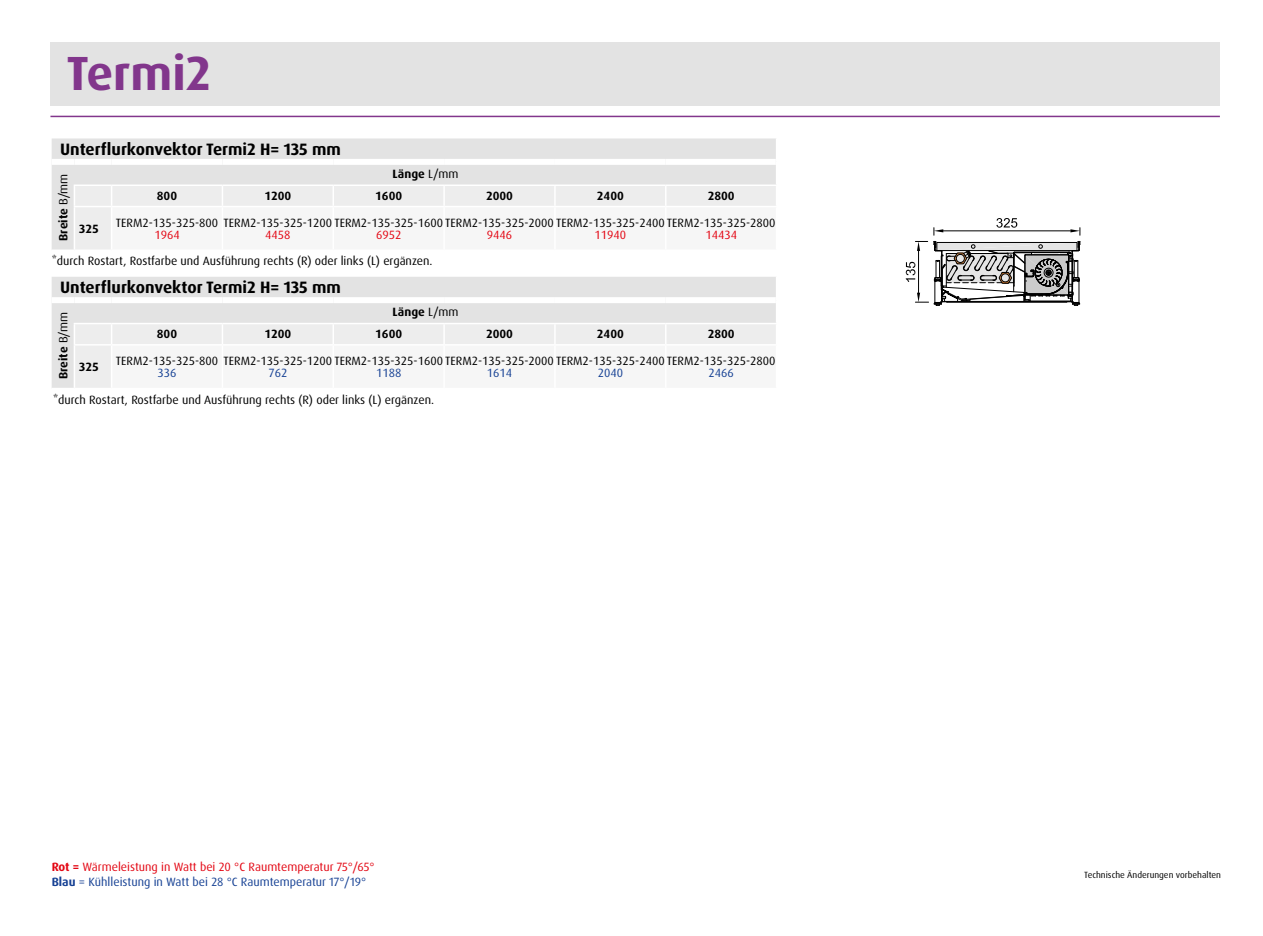
<style>
.page{position:relative;width:1263px;height:936px;background:#fff}
.page>*{position:absolute;margin:0;border:0;box-sizing:border-box;transform-origin:0 0}
.t1{font:700 48px "Dax OT";color:#82368c}
.t2{font:700 16.5px "Dax OT";color:#000}
.t3{font:12px "Dax OT";color:#000}
.t4{font:12px/14.4px "Dax OT";color:#e30613}
.t5{font:700 12px "Dax OT";color:#000}
.t6{font:12px "Dax OT";color:#164194}
.t7{font:9px "Dax OT";color:#000}
.s1{font-weight:400}
.s2{font-weight:700}
.s3{font-weight:700;color:#164194}
.s4{color:#164194}
</style>
<div class="page">
<div style="left:50px;top:42px;width:1170px;height:64px;background:#e3e3e3"></div>
<hr style="left:50px;top:116px;width:1170px;height:1px;background:#82368c">
<div style="left:52px;top:138px;width:22px;height:111px;background:#e3e3e3"></div>
<svg style="left:74px;top:138px;width:702px;height:111px"></svg>
<hr style="left:74px;top:206px;width:38px;height:1px;background:#fff">
<hr style="left:74px;top:207px;width:1px;height:42px;background:#fff">
<hr style="left:112px;top:206px;width:110px;height:1px;background:#fff">
<hr style="left:111px;top:207px;width:1px;height:42px;background:#fff">
<hr style="left:222px;top:206px;width:111px;height:1px;background:#fff">
<hr style="left:222px;top:207px;width:1px;height:42px;background:#fff">
<hr style="left:333px;top:206px;width:111px;height:1px;background:#fff">
<hr style="left:332px;top:207px;width:2px;height:42px;background:#fff">
<hr style="left:444px;top:206px;width:111px;height:1px;background:#fff">
<hr style="left:443px;top:207px;width:2px;height:42px;background:#fff">
<hr style="left:555px;top:206px;width:111px;height:1px;background:#fff">
<hr style="left:554px;top:207px;width:2px;height:42px;background:#fff">
<hr style="left:666px;top:206px;width:111px;height:1px;background:#fff">
<hr style="left:665px;top:207px;width:1px;height:42px;background:#fff">
<div style="left:52px;top:159px;width:22px;height:6px;background:#fff"></div>
<div style="left:74px;top:159px;width:38px;height:6px;background:#fff"></div>
<div style="left:112px;top:159px;width:110px;height:6px;background:#fff"></div>
<div style="left:222px;top:159px;width:111px;height:6px;background:#fff"></div>
<div style="left:333px;top:159px;width:111px;height:6px;background:#fff"></div>
<div style="left:444px;top:159px;width:111px;height:6px;background:#fff"></div>
<div style="left:555px;top:159px;width:111px;height:6px;background:#fff"></div>
<div style="left:666px;top:159px;width:110px;height:6px;background:#fff"></div>
<svg style="left:52px;top:277px;width:724px;height:111px"></svg>
<hr style="left:74px;top:344px;width:38px;height:1px;background:#fff">
<hr style="left:74px;top:345px;width:1px;height:43px;background:#fff">
<hr style="left:112px;top:344px;width:110px;height:1px;background:#fff">
<hr style="left:111px;top:345px;width:1px;height:43px;background:#fff">
<hr style="left:222px;top:344px;width:111px;height:1px;background:#fff">
<hr style="left:222px;top:345px;width:1px;height:43px;background:#fff">
<hr style="left:333px;top:344px;width:111px;height:1px;background:#fff">
<hr style="left:332px;top:345px;width:2px;height:43px;background:#fff">
<hr style="left:444px;top:344px;width:111px;height:1px;background:#fff">
<hr style="left:443px;top:345px;width:2px;height:43px;background:#fff">
<hr style="left:555px;top:344px;width:111px;height:1px;background:#fff">
<hr style="left:554px;top:345px;width:2px;height:43px;background:#fff">
<hr style="left:666px;top:344px;width:111px;height:1px;background:#fff">
<hr style="left:665px;top:345px;width:1px;height:43px;background:#fff">
<div style="left:52px;top:297px;width:22px;height:6px;background:#fff"></div>
<div style="left:74px;top:297px;width:38px;height:6px;background:#fff"></div>
<div style="left:112px;top:297px;width:110px;height:6px;background:#fff"></div>
<div style="left:222px;top:297px;width:111px;height:6px;background:#fff"></div>
<div style="left:333px;top:297px;width:111px;height:6px;background:#fff"></div>
<div style="left:444px;top:297px;width:111px;height:6px;background:#fff"></div>
<div style="left:555px;top:297px;width:111px;height:6px;background:#fff"></div>
<div style="left:666px;top:297px;width:110px;height:6px;background:#fff"></div>
<hr style="left:943px;top:230px;width:127px;height:1px;background:#000">
<svg style="left:934px;top:228px;width:9px;height:7px"></svg>
<svg style="left:1070px;top:228px;width:11px;height:7px"></svg>
<svg style="left:996px;top:218px;width:21px;height:10px"></svg>
<svg style="left:906px;top:241px;width:175px;height:65px"></svg>
<h1 class="t1" style="left:66px;top:43px;width:146px">Termi2</h1>
<h2 class="t2" style="left:60px;top:139px;width:282px">Unterflurkonvektor Termi2 H= 135 mm</h2>
<p class="t5" style="left:56px;top:241px;width:69px;rotate:-90deg">Breite <span class="s1">B/mm</span></p>
<p class="t5" style="left:393px;top:166px;width:67px">Länge <span class="s1">L/mm</span></p>
<p class="t5" style="left:157px;top:188px;width:22px">800</p>
<p class="t5" style="left:264px;top:188px;width:29px">1200</p>
<p class="t5" style="left:375px;top:188px;width:29px">1600</p>
<p class="t5" style="left:486px;top:188px;width:29px">2000</p>
<p class="t5" style="left:597px;top:188px;width:29px">2400</p>
<p class="t5" style="left:708px;top:188px;width:29px">2800</p>
<p class="t3" style="left:116px;top:215px;width:661px">TERM2-135-325-800 TERM2-135-325-1200 TERM2-135-325-1600 TERM2-135-325-2000 TERM2-135-325-2400 TERM2-135-325-2800</p>
<p class="t4" style="left:154px;top:227px;width:27px">1964</p>
<p class="t4" style="left:265px;top:227px;width:27px">4458</p>
<p class="t4" style="left:376px;top:227px;width:27px">6952</p>
<p class="t4" style="left:487px;top:227px;width:27px">9446</p>
<p class="t4" style="left:594px;top:227px;width:33px">11940</p>
<p class="t4" style="left:705px;top:227px;width:33px">14434</p>
<p class="t5" style="left:79px;top:221px;width:22px">325</p>
<p class="t3" style="left:52px;top:253px;width:382px">*durch Rostart, Rostfarbe und Ausführung rechts (R) oder links (L) ergänzen.</p>
<h2 class="t2" style="left:60px;top:277px;width:282px">Unterflurkonvektor Termi2 H= 135 mm</h2>
<p class="t5" style="left:56px;top:379px;width:69px;rotate:-90deg">Breite <span class="s1">B/mm</span></p>
<p class="t5" style="left:393px;top:304px;width:67px">Länge <span class="s1">L/mm</span></p>
<p class="t5" style="left:157px;top:326px;width:22px">800</p>
<p class="t5" style="left:264px;top:326px;width:29px">1200</p>
<p class="t5" style="left:375px;top:326px;width:29px">1600</p>
<p class="t5" style="left:486px;top:326px;width:29px">2000</p>
<p class="t5" style="left:597px;top:326px;width:29px">2400</p>
<p class="t5" style="left:708px;top:326px;width:29px">2800</p>
<p class="t3" style="left:116px;top:353px;width:661px">TERM2-135-325-800 TERM2-135-325-1200 TERM2-135-325-1600 TERM2-135-325-2000 TERM2-135-325-2400 TERM2-135-325-2800</p>
<p class="t6" style="left:158px;top:365px;width:21px">336</p>
<p class="t6" style="left:268px;top:365px;width:21px">762</p>
<p class="t6" style="left:376px;top:365px;width:27px">1188</p>
<p class="t6" style="left:487px;top:365px;width:27px">1614</p>
<p class="t6" style="left:598px;top:365px;width:27px">2040</p>
<p class="t6" style="left:708px;top:365px;width:27px">2466</p>
<p class="t5" style="left:79px;top:359px;width:22px">325</p>
<p class="t3" style="left:53px;top:392px;width:382px">*durch Rostart, Rostfarbe und Ausführung rechts (R) oder links (L) ergänzen.</p>
<p class="t4" style="left:52px;top:860px;width:324px"><span class="s2">Rot =</span> Wärmeleistung in Watt bei 20 °C Raumtemperatur 75°/65°<br><span class="s3">Blau</span> <span class="s4">= Kühlleistung in Watt bei 28 °C Raumtemperatur 17°/19°</span></p>
<p class="t7" style="left:1084px;top:869px;width:138px">Technische Änderungen vorbehalten</p>
</div>
